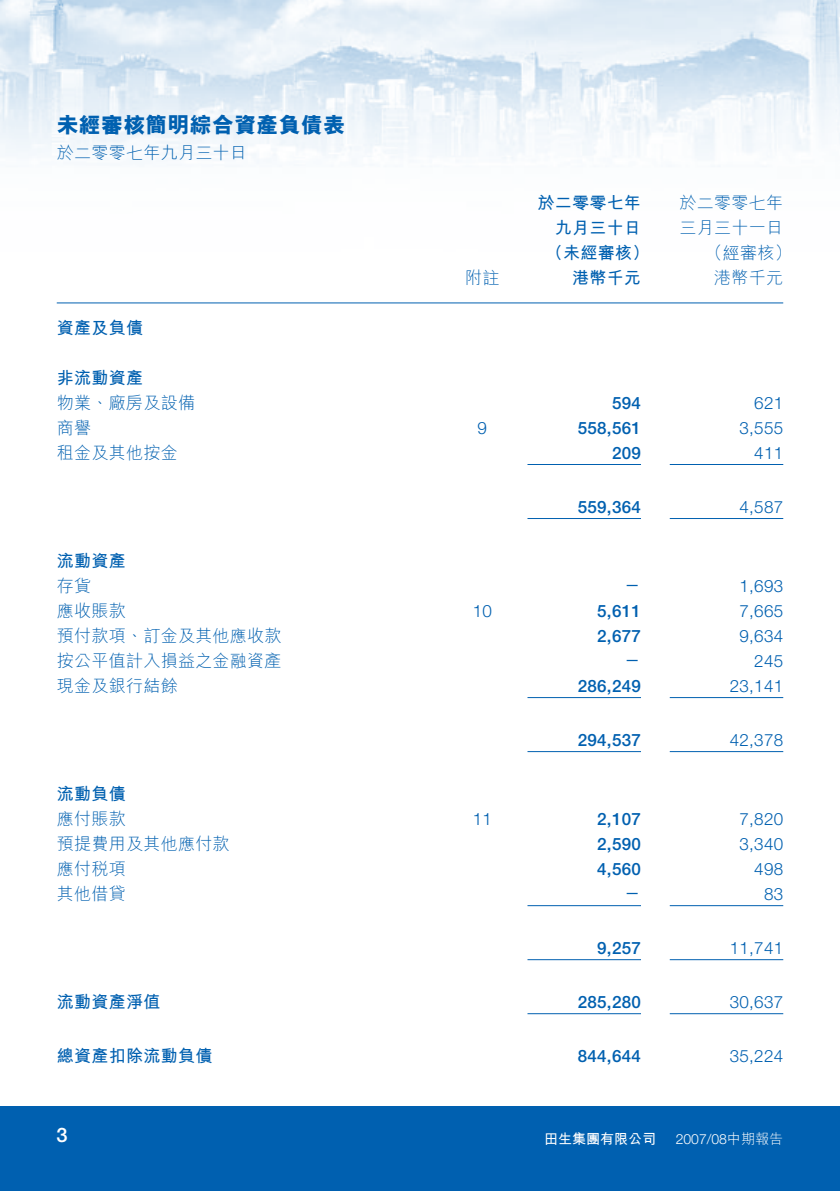
<style>
.page{position:relative;width:840px;height:1191px;background:#fff}
.page>*{position:absolute;margin:0;border:0;box-sizing:border-box;transform-origin:0 0}
.t1{font:800 22px "M Hei HK";letter-spacing:.01em;color:#0060b0}
.t2{font:300 17px "M Hei HK";letter-spacing:.02em;color:#0060b0}
.t3{font:300 17px "Helvetica Neue";letter-spacing:.02em;color:#0060b0}
.t4{font:500 17px "Helvetica Neue";letter-spacing:.02em;color:#0060b0}
.t5{font:700 17px "M Hei HK";letter-spacing:.02em;color:#0060b0}
.t6{font:300 14px "Helvetica Neue";color:#fff}
.t7{font:700 14px "M Hei HK";color:#fff}
.s1{font-family:"M Hei HK"}
</style>
<div class="page">
<img style="left:0;top:0;width:840px;height:1015px">
<hr style="left:839px;top:1105px;width:1px;height:86px;background:#0060b0">
<div style="left:0;top:1106px;width:839px;height:85px;background:#0060b0"></div>
<hr style="left:57px;top:302px;width:725px;height:1px;background:#0060b0">
<hr style="left:527px;top:464px;width:113px;height:1px;background:#0060b0">
<hr style="left:669px;top:464px;width:113px;height:1px;background:#0060b0">
<hr style="left:527px;top:518px;width:113px;height:1px;background:#0060b0">
<hr style="left:669px;top:518px;width:113px;height:1px;background:#0060b0">
<hr style="left:527px;top:697px;width:113px;height:1px;background:#0060b0">
<hr style="left:669px;top:697px;width:113px;height:1px;background:#0060b0">
<hr style="left:527px;top:751px;width:113px;height:1px;background:#0060b0">
<hr style="left:669px;top:751px;width:113px;height:1px;background:#0060b0">
<hr style="left:527px;top:905px;width:113px;height:1px;background:#0060b0">
<hr style="left:669px;top:905px;width:113px;height:1px;background:#0060b0">
<hr style="left:527px;top:959px;width:113px;height:1px;background:#0060b0">
<hr style="left:669px;top:959px;width:113px;height:1px;background:#0060b0">
<hr style="left:527px;top:1013px;width:113px;height:1px;background:#0060b0">
<hr style="left:669px;top:1013px;width:113px;height:1px;background:#0060b0">
<p class="t1" style="left:57px;top:110px;width:290px">未經審核簡明綜合資產負債表</p>
<p class="t2" style="left:57px;top:141px;width:192px">於二零零七年九月三十日</p>
<p class="t5" style="left:537px;top:190px;width:105px">於二零零七年</p>
<p class="t2" style="left:679px;top:191px;width:105px">於二零零七年</p>
<p class="t5" style="left:554px;top:215px;width:88px">九月三十日</p>
<p class="t2" style="left:679px;top:216px;width:105px">三月三十一日</p>
<p class="t5" style="left:545px;top:240px;width:105px">（未經審核）</p>
<p class="t2" style="left:705px;top:241px;width:88px">（經審核(</p>
<p class="t2" style="left:465px;top:266px;width:36px">附註</p>
<p class="t5" style="left:571px;top:265px;width:70px">港幣千元</p>
<p class="t2" style="left:713px;top:266px;width:70px">港幣千元</p>
<p class="t5" style="left:57px;top:315px;width:88px">資產及負債</p>
<p class="t5" style="left:57px;top:365px;width:88px">非流動資產</p>
<p class="t2" style="left:57px;top:391px;width:140px">物業、廠房及設備</p>
<p class="t4" style="left:611px;top:393px;width:30px">594</p>
<p class="t3" style="left:753px;top:393px;width:30px">621</p>
<p class="t2" style="left:57px;top:416px;width:36px">商譽</p>
<p class="t3" style="left:477px;top:418px;width:11px">9</p>
<p class="t4" style="left:577px;top:418px;width:65px">558,561</p>
<p class="t3" style="left:739px;top:418px;width:45px">3,555</p>
<p class="t2" style="left:57px;top:441px;width:122px">租金及其他按金</p>
<p class="t4" style="left:611px;top:443px;width:30px">209</p>
<p class="t3" style="left:753px;top:443px;width:30px">411</p>
<p class="t4" style="left:577px;top:497px;width:65px">559,364</p>
<p class="t3" style="left:739px;top:497px;width:45px">4,587</p>
<p class="t5" style="left:57px;top:548px;width:70px">流動資產</p>
<p class="t2" style="left:57px;top:574px;width:36px">存貨</p>
<p class="t5" style="left:623px;top:573px;width:18px">－</p>
<p class="t3" style="left:739px;top:576px;width:45px">1,693</p>
<p class="t2" style="left:57px;top:599px;width:70px">應收賬款</p>
<p class="t3" style="left:472px;top:601px;width:21px">10</p>
<p class="t4" style="left:597px;top:601px;width:45px">5,611</p>
<p class="t3" style="left:739px;top:601px;width:45px">7,665</p>
<p class="t2" style="left:57px;top:624px;width:226px">預付款項、訂金及其他應收款</p>
<p class="t4" style="left:597px;top:626px;width:45px">2,677</p>
<p class="t3" style="left:739px;top:626px;width:45px">9,634</p>
<p class="t2" style="left:57px;top:649px;width:226px">按公平值計入損益之金融資產</p>
<p class="t5" style="left:623px;top:648px;width:18px">－</p>
<p class="t3" style="left:753px;top:651px;width:30px">245</p>
<p class="t2" style="left:57px;top:674px;width:122px">現金及銀行結餘</p>
<p class="t4" style="left:577px;top:676px;width:65px">286,249</p>
<p class="t3" style="left:729px;top:676px;width:55px">23,141</p>
<p class="t4" style="left:577px;top:730px;width:65px">294,537</p>
<p class="t3" style="left:729px;top:730px;width:55px">42,378</p>
<p class="t5" style="left:57px;top:781px;width:70px">流動負債</p>
<p class="t2" style="left:57px;top:807px;width:70px">應付賬款</p>
<p class="t3" style="left:472px;top:809px;width:21px">11</p>
<p class="t4" style="left:597px;top:809px;width:45px">2,107</p>
<p class="t3" style="left:739px;top:809px;width:45px">7,820</p>
<p class="t2" style="left:57px;top:832px;width:174px">預提費用及其他應付款</p>
<p class="t4" style="left:597px;top:834px;width:45px">2,590</p>
<p class="t3" style="left:739px;top:834px;width:45px">3,340</p>
<p class="t2" style="left:57px;top:857px;width:70px">應付稅項</p>
<p class="t4" style="left:597px;top:859px;width:45px">4,560</p>
<p class="t3" style="left:753px;top:859px;width:30px">498</p>
<p class="t2" style="left:57px;top:882px;width:70px">其他借貸</p>
<p class="t5" style="left:623px;top:881px;width:18px">－</p>
<p class="t3" style="left:763px;top:884px;width:21px">83</p>
<p class="t4" style="left:597px;top:938px;width:45px">9,257</p>
<p class="t3" style="left:729px;top:938px;width:55px">11,741</p>
<p class="t5" style="left:57px;top:989px;width:105px">流動資產淨值</p>
<p class="t4" style="left:577px;top:992px;width:65px">285,280</p>
<p class="t3" style="left:729px;top:992px;width:55px">30,637</p>
<p class="t5" style="left:57px;top:1043px;width:157px">總資產扣除流動負債</p>
<p class="t4" style="left:577px;top:1046px;width:65px">844,644</p>
<p class="t3" style="left:729px;top:1046px;width:55px">35,224</p>
<p class="t7" style="left:543px;top:1128px;width:113px">田生集團有限公司</p>
<p class="t6" style="left:675px;top:1130px;width:109px">2007/08<span class="s1">中期報告</span></p>
</div>
